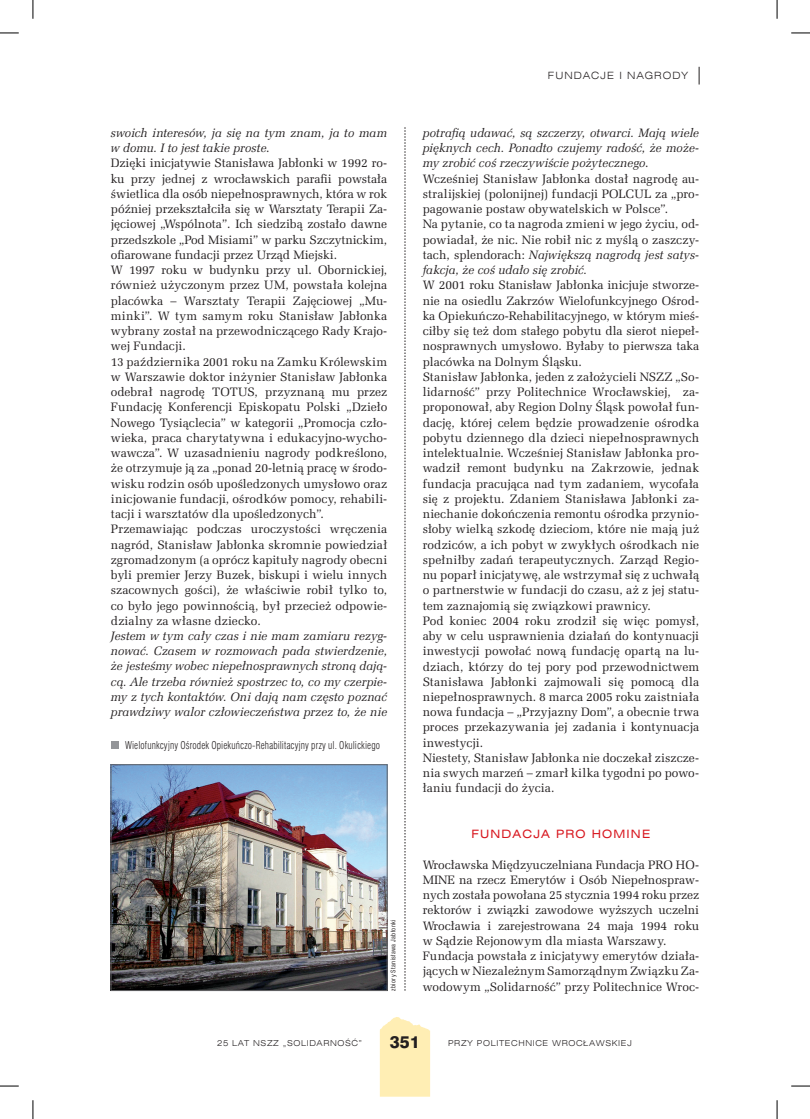
<style>
.page{position:relative;width:810px;height:1119px;background:#fff}
.page>*{position:absolute;margin:0;border:0;box-sizing:border-box;transform-origin:0 0}
.t1{font:16.88px "Swis 721 Hv EU";color:#231f20}
.t2{font:12.25px/15.2px "Zapf Ellipt EU";color:#231f20}
.t3{font:italic 12.25px/15.2px "Zapf Ellipt EU";letter-spacing:-.005em;color:#231f20;text-align:justify}
.t4{font:11.5px "Swis 721 Ex EU";letter-spacing:.1em;color:#d8171f}
.t5{font:10.62px "Swis 721 Lt Cn EU";letter-spacing:.015em;color:#231f20;scale:.9 1}
.t6{font:10px "Swis 721 Lt Ex EU";letter-spacing:.1em;color:#231f20}
.t7{font:8.12px "Swis 721 Lt Ex EU";letter-spacing:.075em;color:#231f20}
.t8{font:6.25px "Swis 721 Cn EU";letter-spacing:.055em;color:#231f20}
.s1{font-style:italic}
</style>
<div class="page">
<svg style="left:380px;top:1017px;width:50px;height:79px;background:#ffefb9"></svg>
<svg style="left:405px;top:127px;width:1px;height:863px"></svg>
<svg style="left:699px;top:67px;width:1px;height:17px"></svg>
<img style="left:113px;top:766px;width:272px;height:222px">
<div style="left:111px;top:764px;width:276px;height:226px;border:1px solid #636366"></div>
<div style="left:111px;top:741px;width:8px;height:8px;background:#939598"></div>
<svg style="left:0;top:32px;width:19px;height:2px"></svg>
<svg style="left:791px;top:32px;width:19px;height:2px"></svg>
<svg style="left:0;top:1085px;width:19px;height:1px"></svg>
<svg style="left:791px;top:1085px;width:19px;height:1px"></svg>
<svg style="left:32px;top:0;width:2px;height:19px"></svg>
<svg style="left:32px;top:1100px;width:2px;height:18px"></svg>
<svg style="left:776px;top:0;width:2px;height:19px"></svg>
<svg style="left:776px;top:1100px;width:2px;height:18px"></svg>
<p class="t2" style="left:111px;top:126px;width:278px"><span class="s1">swoich interesów, ja się na tym znam, ja to mam w domu. I to jest takie proste</span>.<br>Dzięki inicjatywie Stanisława Jabłonki w 1992 ro&shy;ku przy jednej z wrocławskich parafii powstała świetlica dla osób niepełnosprawnych, która w rok później przekształciła się w Warsztaty Terapii Za&shy;jęciowej „Wspólnota”. Ich siedzibą zostało dawne przedszkole „Pod Misiami” w parku Szczytnickim, ofiarowane fundacji przez Urząd Miejski.<br>W 1997 roku w budynku przy ul. Obornickiej, również użyczonym przez UM, powstała kolejna placówka – Warsztaty Terapii Zajęciowej „Mu&shy;minki”. W tym samym roku Stanisław Jabłonka wybrany został na przewodniczącego Rady Krajo&shy;wej Fundacji.<br>13 października 2001 roku na Zamku Królewskim w Warszawie doktor inżynier Stanisław Jabłonka odebrał nagrodę TOTUS, przyznaną mu przez Fundację Konferencji Episkopatu Polski „Dzieło Nowego Tysiąclecia” w kategorii „Promocja czło&shy;wieka, praca charytatywna i edukacyjno-wycho&shy;wawcza”. W uzasadnieniu nagrody podkreślono, że otrzymuje ją za „ponad 20-letnią pracę w środo&shy;wisku rodzin osób upośledzonych umysłowo oraz inicjowanie fundacji, ośrodków pomocy, rehabili&shy;tacji i warsztatów dla upośledzonych”.<br>Przemawiając podczas uroczystości wręczenia nagród, Stanisław Jabłonka skromnie powiedział zgromadzonym (a oprócz kapituły nagrody obecni byli premier Jerzy Buzek, biskupi i wielu innych szacownych gości), że właściwie robił tylko to, co było jego powinnością, był przecież odpowie&shy;dzialny za własne dziecko.</p>
<p class="t3" style="left:111px;top:629px;width:278px">Jestem w tym cały czas i nie mam zamiaru rezyg&shy;nować. Czasem w rozmowach pada stwierdzenie, że jesteśmy wobec niepełnosprawnych stroną dają&shy;cą. Ale trzeba również spostrzec to, co my czerpie&shy;my z tych kontaktów. Oni dają nam często poznać prawdziwy walor człowieczeństwa przez to, że nie</p>
<p class="t5" style="left:125px;top:741px;width:285px">Wielofunkcyjny Ośrodek Opiekuńczo-Rehabilitacyjny przy ul. Okulickiego</p>
<p class="t8" style="left:391px;top:990px;width:72px;rotate:-90deg">zbiory Stanisława Jabłonki</p>
<p class="t6" style="left:548px;top:72px;width:142px">FUNDACJE I NAGRODY</p>
<p class="t2" style="left:423px;top:126px;width:278px"><span class="s1">potrafią udawać, są szczerzy, otwarci. Mają wiele pięknych cech. Ponadto czujemy radość, że może&shy;my zrobić coś rzeczywiście pożytecznego</span>.<br>Wcześniej Stanisław Jabłonka dostał nagrodę au&shy;stralĳskiej (polonĳnej) fundacji POLCUL za „pro&shy;pagowanie postaw obywatelskich w Polsce”.<br>Na pytanie, co ta nagroda zmieni w jego życiu, od&shy;powiadał, że nic. Nie robił nic z myślą o zaszczy&shy;tach, splendorach: <span class="s1">Największą nagrodą jest satys&shy;fakcja, że coś udało się zrobić.</span></p>
<p class="t2" style="left:423px;top:278px;width:278px">W 2001 roku Stanisław Jabłonka inicjuje stworze&shy;nie na osiedlu Zakrzów Wielofunkcyjnego Ośrod&shy;ka Opiekuńczo-Rehabilitacyjnego, w którym mieś&shy;ciłby się też dom stałego pobytu dla sierot niepeł&shy;nosprawnych umysłowo. Byłaby to pierwsza taka placówka na Dolnym Śląsku.<br>Stanisław Jabłonka, jeden z założycieli NSZZ „So&shy;lidarność” przy Politechnice Wrocławskiej, za&shy;proponował, aby Region Dolny Śląsk powołał fun&shy;dację, której celem będzie prowadzenie ośrodka pobytu dziennego dla dzieci niepełnosprawnych intelektualnie. Wcześniej Stanisław Jabłonka pro&shy;wadził remont budynku na Zakrzowie, jednak fundacja pracująca nad tym zadaniem, wycofała się z projektu. Zdaniem Stanisława Jabłonki za&shy;niechanie dokończenia remontu ośrodka przynio&shy;słoby wielką szkodę dzieciom, które nie mają już rodziców, a ich pobyt w zwykłych ośrodkach nie spełniłby zadań terapeutycznych. Zarząd Regio&shy;nu poparł inicjatywę, ale wstrzymał się z uchwałą o partnerstwie w fundacji do czasu, aż z jej statu&shy;tem zaznajomią się związkowi prawnicy.<br>Pod koniec 2004 roku zrodził się więc pomysł, aby w celu usprawnienia działań do kontynuacji inwestycji powołać nową fundację opartą na lu&shy;dziach, którzy do tej pory pod przewodnictwem Stanisława Jabłonki zajmowali się pomocą dla niepełnosprawnych. 8 marca 2005 roku zaistniała nowa fundacja – „Przyjazny Dom”, a obecnie trwa proces przekazywania jej zadania i kontynuacja inwestycji.<br>Niestety, Stanisław Jabłonka nie doczekał ziszcze&shy;nia swych marzeń – zmarł kilka tygodni po powo&shy;łaniu fundacji do życia.</p>
<p class="t4" style="left:472px;top:829px;width:180px">FUNDACJA PRO HOMINE</p>
<p class="t2" style="left:423px;top:857px;width:278px">Wrocławska Międzyuczelniana Fundacja PRO HO-MINE na rzecz Emerytów i Osób Niepełnospraw&shy;nych została powołana 25 stycznia 1994 roku przez rektorów i związki zawodowe wyższych uczelni Wrocławia i zarejestrowana 24 maja 1994 roku w Sądzie Rejonowym dla miasta Warszawy.<br>Fundacja powstała z inicjatywy emerytów działa&shy;jących w Niezależnym Samorządnym Związku Za&shy;wodowym „Solidarność” przy Politechnice Wroc-</p>
<h1 class="t1" style="left:390px;top:1035px;width:31px">351</h1>
<p class="t7" style="left:217px;top:1039px;width:146px">25 LAT NSZZ „SOLIDARNOŚĆ”</p>
<p class="t7" style="left:448px;top:1039px;width:185px">PRZY POLITECHNICE WROCŁAWSKIEJ</p>
</div>
